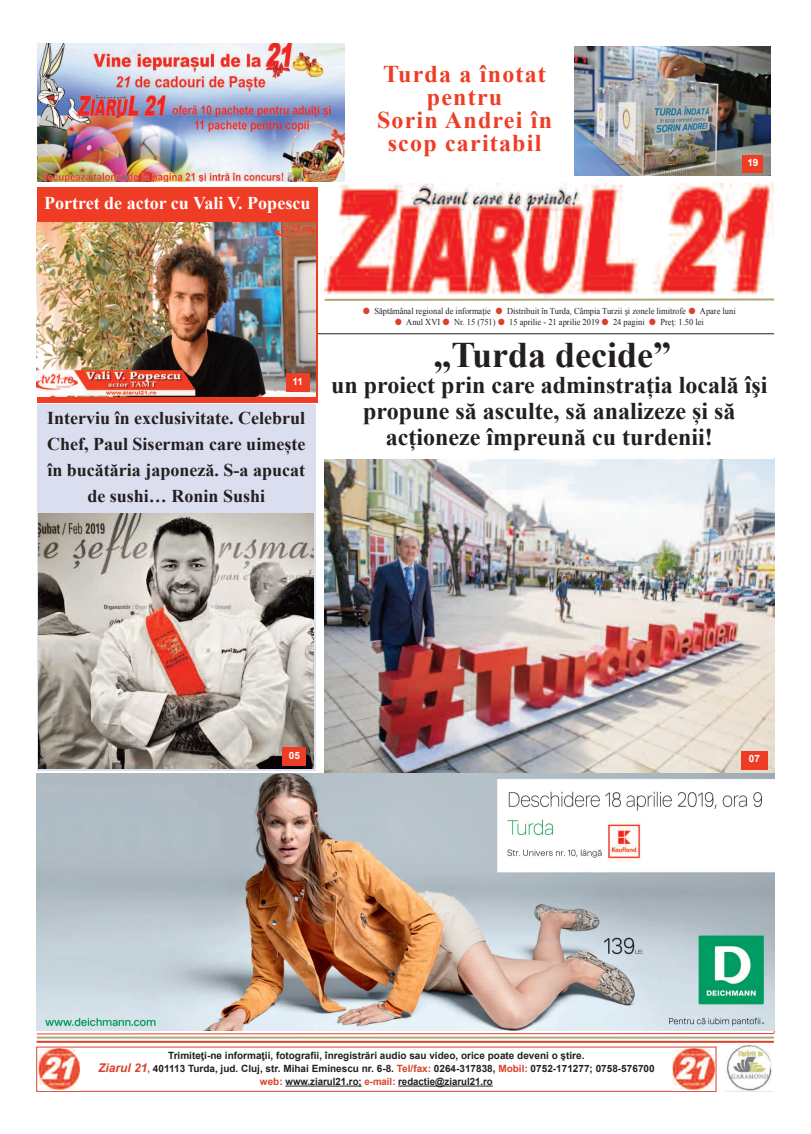
<style>
.page{position:relative;width:811px;height:1134px;background:#fff}
.page>*{position:absolute;margin:0;border:0;box-sizing:border-box;transform-origin:0 0}
.t1{font:700 36px "Times New Roman";color:#231f20}
.t2{font:700 24px/26px "Times New Roman";color:#231f20;text-align:center}
.t3{font:700 24px/23px "Times New Roman";letter-spacing:.05em;color:#ef3c25;text-align:center}
.t4{font:700 18px/26px "Times New Roman";color:#231f20;text-align:center}
.t5{font:700 18px "Times New Roman";color:#fff}
.t6{font:700 10px/13.2px "Arial";color:#231f20;text-align:center}
.t7{font:700 10px "Arial";color:#fff}
.t8{font:9px "Times New Roman";color:#231f20;scale:.94 1}
.s1{font-style:italic;font-size:12px;color:#da422a}
.s2{color:#da422a}
</style>
<div class="page">
<hr style="left:285px;top:1086px;width:77px;height:1px;background:#231f20">
<hr style="left:398px;top:1086px;width:95px;height:1px;background:#231f20">
<img style="left:38px;top:1048px;width:42px;height:42px">
<img style="left:672px;top:1048px;width:42px;height:42px">
<img style="left:725px;top:1045px;width:47px;height:46px">
<hr style="left:37px;top:1041px;width:737px;height:2px;background:#da422a">
<hr style="left:37px;top:1036px;width:737px;height:2px;background:#aca878">
<img style="left:325px;top:183px;width:448px;height:114px">
<svg style="left:324px;top:297px;width:451px;height:4px"></svg>
<svg style="left:36px;top:1032px;width:739px;height:3px"></svg>
<hr style="left:37px;top:333px;width:737px;height:1px;background:#231f20">
<img style="left:324px;top:459px;width:450px;height:314px">
<hr style="left:773px;top:917px;width:1px;height:116px;background:#ef3c25">
<div style="left:741px;top:751px;width:27px;height:19px;background:#ef3c25"></div>
<div style="left:37px;top:187px;width:280px;height:216px;background:#ef3c25"></div>
<img style="left:37px;top:223px;width:279px;height:174px">
<img style="left:38px;top:44px;width:306px;height:138px">
<img style="left:574px;top:46px;width:196px;height:130px">
<div style="left:37px;top:404px;width:278px;height:366px;background:#dbdeef"></div>
<img style="left:39px;top:513px;width:275px;height:255px">
<div style="left:282px;top:748px;width:24px;height:18px;background:#ef3c25"></div>
<div style="left:286px;top:373px;width:24px;height:19px;background:#ef3c25"></div>
<div style="left:743px;top:155px;width:20px;height:17px;background:#ef3c25"></div>
<img style="left:37px;top:773px;width:737px;height:258px">
<h3 class="t5" style="left:44px;top:193px;width:268px">Portret de actor cu Vali V. Popescu</h3>
<h2 class="t3" style="left:377px;top:62px;width:177px">Turda a înotat pentru<br>Sorin Andrei în scop caritabil</h2>
<p class="t7" style="left:747px;top:157px;width:13px">19</p>
<p class="t7" style="left:293px;top:375px;width:12px">11</p>
<h3 class="t4" style="left:47px;top:405px;width:260px">Interviu în exclusivitate. Celebrul<br>Chef, Paul Siserman care uimește în bucătăria japoneză. S-a apucat de sushi… Ronin Sushi</h3>
<p class="t8" style="left:374px;top:306px;width:125px">Săptămânal regional de informaţie</p>
<p class="t8" style="left:507px;top:306px;width:192px">Distribuit în Turda, Câmpia Turzii şi zonele limitrofe</p>
<p class="t8" style="left:700px;top:306px;width:40px">Apare luni</p>
<p class="t8" style="left:406px;top:317px;width:38px">Anul XVI</p>
<p class="t8" style="left:454px;top:317px;width:46px">Nr. 15 (751)</p>
<p class="t8" style="left:509px;top:317px;width:97px">15 aprilie - 21 aprilie 2019</p>
<p class="t8" style="left:613px;top:317px;width:35px">24 pagini</p>
<p class="t8" style="left:660px;top:317px;width:48px">Preţ: 1.50 lei</p>
<h1 class="t1" style="left:433px;top:335px;width:239px">„Turda decide”</h1>
<h2 class="t2" style="left:331px;top:372px;width:438px">un proiect prin care adminstrația locală îşi propune să asculte, să analizeze și să acționeze împreună cu turdenii!</h2>
<p class="t7" style="left:289px;top:750px;width:13px">05</p>
<p class="t7" style="left:749px;top:753px;width:13px">07</p>
<p class="t6" style="left:98px;top:1048px;width:558px">Trimiteţi-ne informaţii, fotografii, înregistrări audio sau video, orice poate deveni o ştire.<br><span class="s1">Ziarul 21</span><span class="s2">,</span> 401113 Turda, jud. Cluj, str. Mihai Eminescu nr. 6-8. <span class="s2">Tel/fax:</span> 0264-317838, <span class="s2">Mobil:</span> 0752-171277; 0758-576700 <span class="s2">web:</span> www.ziarul21.ro; <span class="s2">e-mail:</span> redactie@ziarul21.ro</p>
</div>
